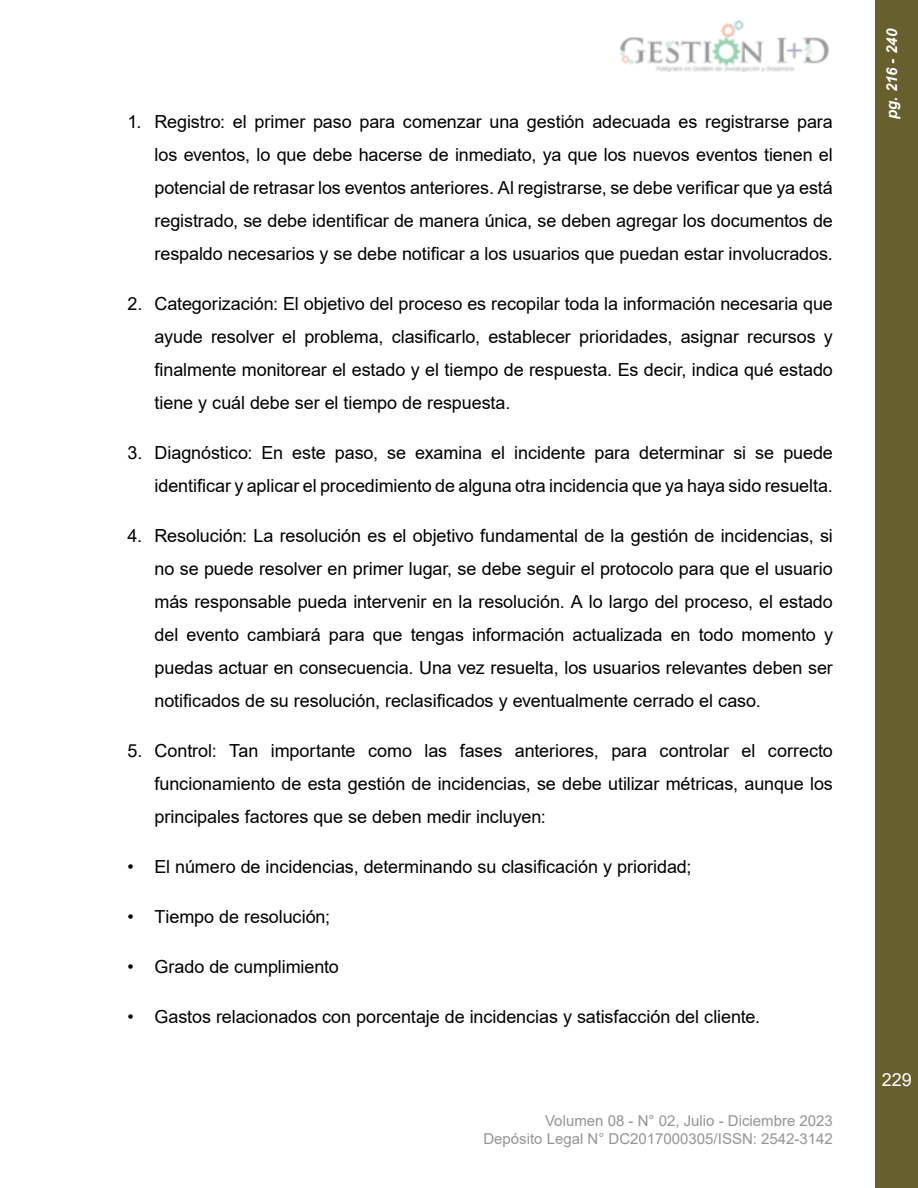
<style>
.page{position:relative;width:918px;height:1188px;background:#fff}
.page>*{position:absolute;margin:0;border:0;box-sizing:border-box;transform-origin:0 0}
.t1{font:18px/33px "Arial";letter-spacing:-.005em;color:#000;text-align:justify}
.t2{font:18px "Arial";color:#fff}
.t3{font:15px/18px "Arial";color:#939598;text-align:right}
.t4{font:italic 700 15px "Arial";color:#fff}
</style>
<div class="page">
<div style="left:876px;top:0;width:42px;height:1188px;background:#675f2e"></div>
<img style="left:620px;top:21px;width:209px;height:51px">
<p class="t1" style="left:155px;top:105px;width:680px;text-indent:-27px">1. Registro: el primer paso para comenzar una gestión adecuada es registrarse para los eventos, lo que debe hacerse de inmediato, ya que los nuevos eventos tienen el potencial de retrasar los eventos anteriores. Al registrarse, se debe verificar que ya está registrado, se debe identificar de manera única, se deben agregar los documentos de respaldo necesarios y se debe notificar a los usuarios que puedan estar involucrados.</p>
<p class="t1" style="left:155px;top:287px;width:680px;text-indent:-27px">2. Categorización: El objetivo del proceso es recopilar toda la información necesaria que ayude resolver el problema, clasificarlo, establecer prioridades, asignar recursos y finalmente monitorear el estado y el tiempo de respuesta. Es decir, indica qué estado tiene y cuál debe ser el tiempo de respuesta.</p>
<p class="t1" style="left:128px;top:436px;width:707px;text-align:right">3. Diagnóstico: En este paso, se examina el incidente para determinar si se puede identificar y aplicar el procedimiento de alguna otra incidencia que ya haya sido resuelta.</p>
<p class="t1" style="left:155px;top:519px;width:680px;text-indent:-27px">4. Resolución: La resolución es el objetivo fundamental de la gestión de incidencias, si no se puede resolver en primer lugar, se debe seguir el protocolo para que el usuario más responsable pueda intervenir en la resolución. A lo largo del proceso, el estado del evento cambiará para que tengas información actualizada en todo momento y puedas actuar en consecuencia. Una vez resuelta, los usuarios relevantes deben ser notificados de su resolución, reclasificados y eventualmente cerrado el caso.</p>
<p class="t1" style="left:155px;top:734px;width:680px;text-indent:-27px">5. Control: Tan importante como las fases anteriores, para controlar el correcto funcionamiento de esta gestión de incidencias, se debe utilizar métricas, aunque los principales factores que se deben medir incluyen:</p>
<p class="t1" style="left:128px;top:850px;width:565px">• El número de incidencias, determinando su clasificación y prioridad;</p>
<p class="t1" style="left:128px;top:900px;width:204px">• Tiempo de resolución;</p>
<p class="t1" style="left:128px;top:950px;width:213px">• Grado de cumplimiento</p>
<p class="t1" style="left:128px;top:1000px;width:634px">• Gastos relacionados con porcentaje de incidencias y satisfacción del cliente.</p>
<p class="t3" style="left:483px;top:1112px;width:351px">Volumen 08 - N° 02, Julio - Diciembre 2023<br>Depósito Legal N° DC2017000305/ISSN: 2542-3142</p>
<p class="t4" style="left:882px;top:119px;width:92px;rotate:-90deg">pg. 216 - 240</p>
<p class="t2" style="left:882px;top:1068px;width:32px">229</p>
</div>
